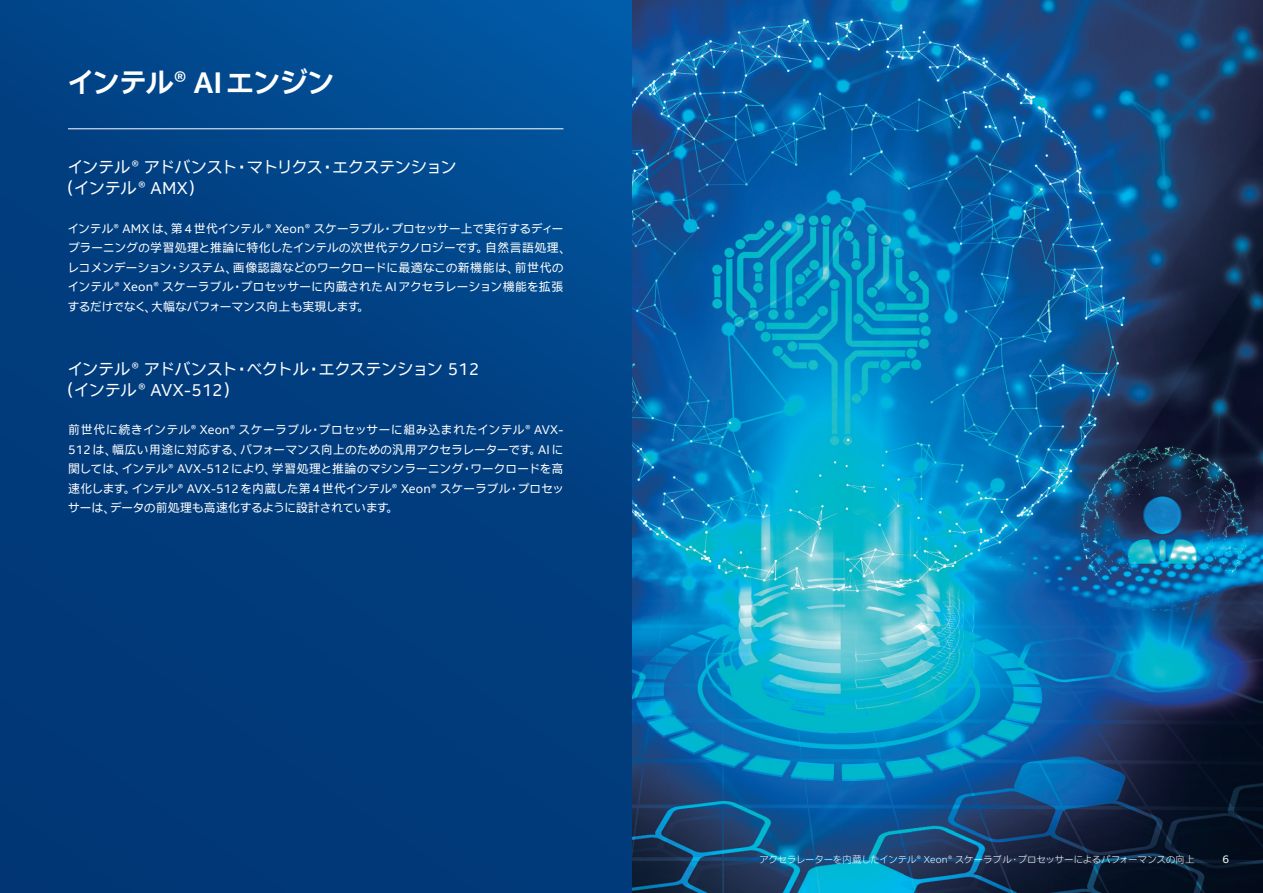
<style>
.page{position:relative;width:1263px;height:893px;background:#fff}
.page>*{position:absolute;margin:0;border:0;box-sizing:border-box;transform-origin:0 0}
.t1{font:700 28.5px "Intel Clear Jpn Prop";color:#fff}
.t2{font:16.5px/21px "Intel Clear Jpn Prop";letter-spacing:.02em;color:#fff}
.t3{font:12px/19.5px "Intel Clear Jpn Prop";letter-spacing:.03em;color:#fff}
.t4{font:10.5px "Intel Clear Jpn Prop";color:#fff}
.t5{font:300 9.75px "Intel Clear Jpn Prop";letter-spacing:.015em;color:#fff}
</style>
<div class="page">
<img style="left:631px;top:0;width:632px;height:893px">
<svg style="left:0;top:0;width:631px;height:893px;background:#013f82"></svg>
<hr style="left:68px;top:128px;width:495px;height:1px;background:#fff">
<h1 class="t1" style="left:68px;top:63px;width:268px">インテル® AI エンジン</h1>
<h2 class="t2" style="left:66px;top:157px;width:392px">インテル® アドバンスト・マトリクス・エクステンション（インテル® AMX）</h2>
<p class="t3" style="left:68px;top:219px;width:498px">インテル® AMX は、第 4 世代インテル ® Xeon® スケーラブル・プロセッサー上で実行するディープラーニングの学習処理と推論に特化したインテルの次世代テクノロジーです。自然言語処理、レコメンデーション・システム、画像認識などのワークロードに最適なこの新機能は、前世代のインテル® Xeon® スケーラブル・プロセッサーに内蔵された AI アクセラレーション機能を拡張するだけでなく、大幅なパフォーマンス向上も実現します。</p>
<h2 class="t2" style="left:66px;top:359px;width:415px">インテル® アドバンスト・ベクトル・エクステンション 512（インテル® AVX-512）</h2>
<p class="t3" style="left:68px;top:420px;width:497px;text-align:justify">前世代に続きインテル® Xeon® スケーラブル・プロセッサーに組み込まれたインテル® AVX-512 は、幅広い用途に対応する、パフォーマンス向上のための汎用アクセラレーターです。 AI に関しては、インテル® AVX-512 により、学習処理と推論のマシンラーニング・ワークロードを高速化します。インテル® AVX-512 を内蔵した第 4 世代インテル® Xeon® スケーラブル・プロセッサーは、データの前処理も高速化するように設計されています。</p>
<p class="t5" style="left:759px;top:853px;width:437px">アクセラレーターを内蔵したインテル® Xeon® スケーラブル・プロセッサーによるパフォーマンスの向上</p>
<p class="t4" style="left:1222px;top:852px;width:8px">6</p>
</div>
